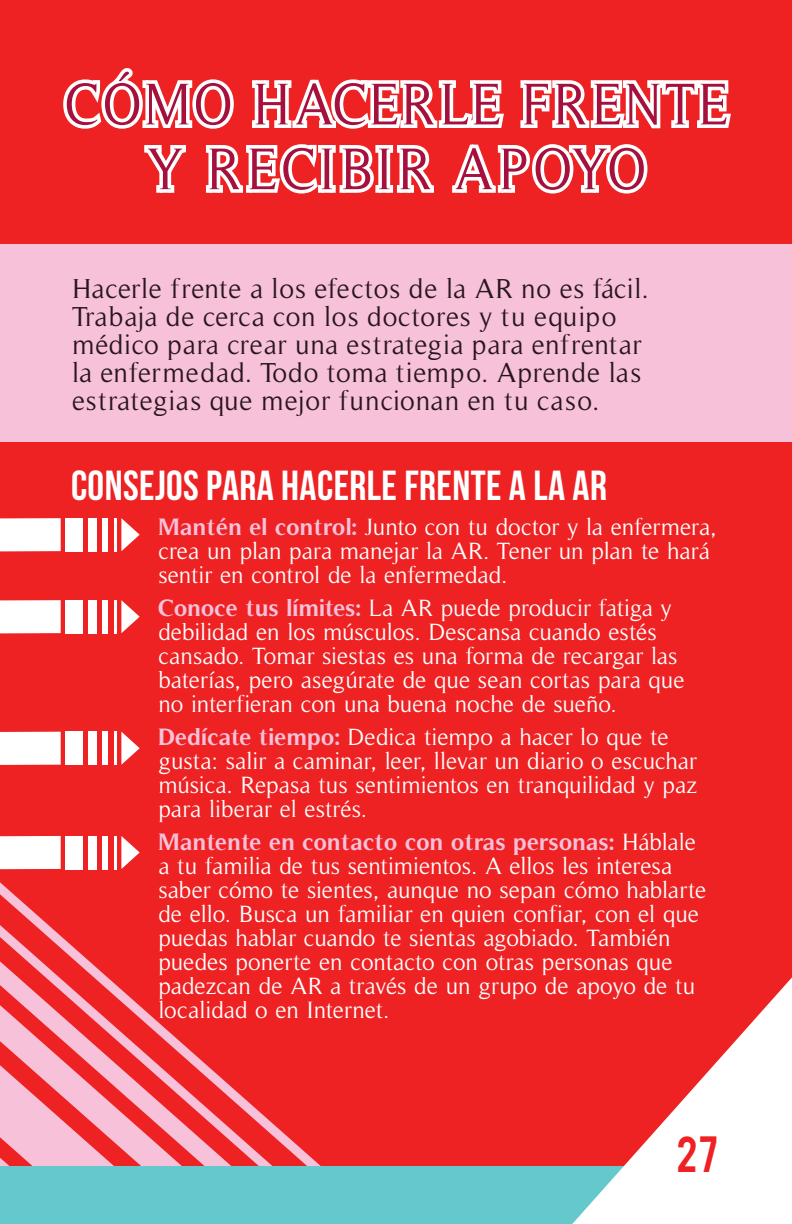
<style>
.page{position:relative;width:792px;height:1224px;background:#ee2123}
.page>*{position:absolute;margin:0;border:0;box-sizing:border-box;transform-origin:0 0}
.t1{font:60px/64.8px "Timeless";letter-spacing:.05em;color:#a6103c;text-align:center;scale:.9 1}
.t2{font:42px "Bebas Neue";letter-spacing:.01em;color:#fff}
.t3{font:40px "Bebas";color:#ee2123}
.t4{font:28px/28px "Timeless";letter-spacing:.025em;color:#29161c}
.t5{font:24px/24px "Timeless";color:#fff}
.s1{font-weight:700;color:#f7c1d9}
</style>
<div class="page">
<svg style="left:0;top:882px;width:321px;height:284px"></svg>
<svg style="left:63px;top:68px;width:668px;height:126px"></svg>
<div style="left:0;top:244px;width:792px;height:198px;background:#f7c1d9"></div>
<div style="left:0;top:518px;width:61px;height:33px;background:#fff"></div>
<div style="left:66px;top:518px;width:17px;height:33px;background:#fff"></div>
<div style="left:89px;top:518px;width:8px;height:33px;background:#fff"></div>
<div style="left:102px;top:518px;width:6px;height:33px;background:#fff"></div>
<hr style="left:114px;top:518px;width:3px;height:33px;background:#fff">
<svg style="left:121px;top:518px;width:19px;height:33px"></svg>
<div style="left:0;top:600px;width:61px;height:33px;background:#fff"></div>
<div style="left:66px;top:600px;width:17px;height:33px;background:#fff"></div>
<div style="left:89px;top:600px;width:8px;height:33px;background:#fff"></div>
<div style="left:102px;top:600px;width:6px;height:33px;background:#fff"></div>
<hr style="left:114px;top:600px;width:3px;height:33px;background:#fff">
<svg style="left:121px;top:600px;width:19px;height:33px"></svg>
<div style="left:0;top:732px;width:61px;height:33px;background:#fff"></div>
<div style="left:66px;top:732px;width:17px;height:33px;background:#fff"></div>
<div style="left:89px;top:732px;width:8px;height:33px;background:#fff"></div>
<div style="left:102px;top:732px;width:6px;height:33px;background:#fff"></div>
<hr style="left:114px;top:732px;width:3px;height:33px;background:#fff">
<svg style="left:121px;top:732px;width:19px;height:33px"></svg>
<div style="left:0;top:836px;width:61px;height:33px;background:#fff"></div>
<div style="left:66px;top:836px;width:17px;height:33px;background:#fff"></div>
<div style="left:89px;top:836px;width:8px;height:33px;background:#fff"></div>
<div style="left:102px;top:836px;width:6px;height:33px;background:#fff"></div>
<hr style="left:114px;top:836px;width:3px;height:33px;background:#fff">
<svg style="left:121px;top:836px;width:19px;height:33px"></svg>
<div style="left:0;top:1166px;width:792px;height:58px;background:#64c8cd"></div>
<svg style="left:572px;top:977px;width:220px;height:247px"></svg>
<h2 class="t1" style="left:65px;top:72px;width:739px">CÓMO HACERLE FRENTE<br>Y RECIBIR APOYO</h2>
<p class="t4" style="left:72px;top:275px;width:578px">Hacerle frente a los efectos de la AR no es fácil.<br>Trabaja de cerca con los doctores y tu equipo médico para crear una estrategia para enfrentar la enfermedad. Todo toma tiempo. Aprende las estrategias que mejor funcionan en tu caso.</p>
<h3 class="t2" style="left:71px;top:462px;width:537px">CONSEJOS PARA HACERLE FRENTE A LA AR</h3>
<p class="t5" style="left:158px;top:515px;width:560px"><span class="s1">Mantén el control:</span> Junto con tu doctor y la enfermera, crea un plan para manejar la AR. Tener un plan te hará sentir en control de la enfermedad.</p>
<p class="t5" style="left:158px;top:596px;width:528px"><span class="s1">Conoce tus límites:</span> La AR puede producir fatiga y debilidad en los músculos. Descansa cuando estés cansado. Tomar siestas es una forma de recargar las baterías, pero asegúrate de que sean cortas para que no interfieran con una buena noche de sueño.</p>
<p class="t5" style="left:158px;top:725px;width:540px"><span class="s1">Dedícate tiempo:</span> Dedica tiempo a hacer lo que te gusta: salir a caminar, leer, llevar un diario o escuchar música. Repasa tus sentimientos en tranquilidad y paz para liberar el estrés.</p>
<p class="t5" style="left:158px;top:830px;width:550px"><span class="s1">Mantente en contacto con otras personas:</span> Háblale a tu familia de tus sentimientos. A ellos les interesa saber cómo te sientes, aunque no sepan cómo hablarte de ello. Busca un familiar en quien confiar, con el que puedas hablar cuando te sientas agobiado. También puedes ponerte en contacto con otras personas que padezcan de AR a través de un grupo de apoyo de tu localidad o en Internet.</p>
<h3 class="t3" style="left:676px;top:1125px;width:43px">27</h3>
</div>
